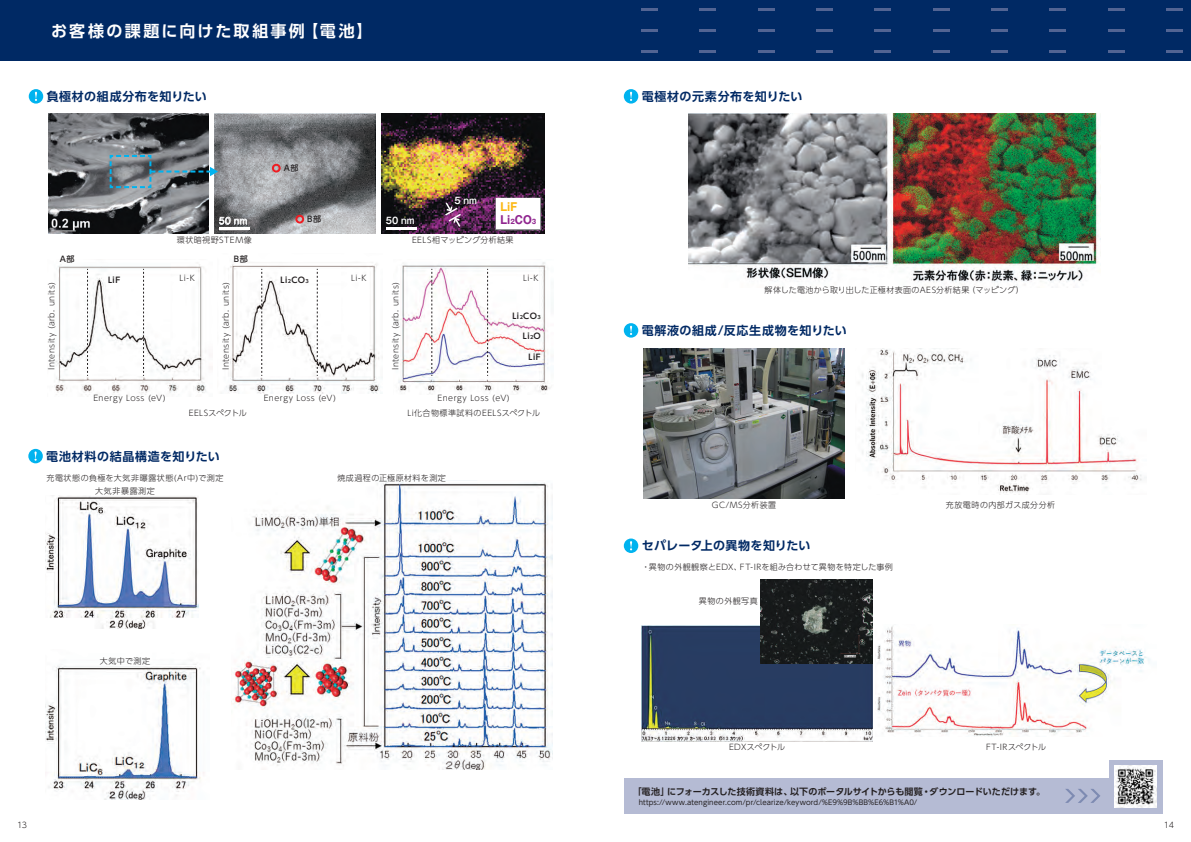
<style>
.page{position:relative;width:1191px;height:842px;background:#fff}
.page>*{position:absolute;margin:0;border:0;box-sizing:border-box;transform-origin:0 0}
.t1{font:700 16px "UD Shin Go Pro De";letter-spacing:.14em;color:#fff}
.t2{font:700 12px "UD Shin Go Pro De";letter-spacing:.035em;color:#002964}
.t3{font:700 12px "UD Shin Go Pro De";letter-spacing:.015em;color:#002964}
.t4{font:700 11.2px/13px "Gothic MB101 Pro";color:#90268f;scale:.9 1}
.t5{font:700 9.2px "Gothic MB101 Pro De";color:#fff;scale:.9 1}
.t6{font:700 9px "UD Shin Go Pro De";letter-spacing:-.005em;color:#231f20}
.t7{font:300 8px/13.3px "UD Shin Go Pro";letter-spacing:.055em;color:#231f20}
.t8{font:300 8px "UD Shin Go Pro";letter-spacing:.03em;color:#231f20}
.t9{font:700 8px "UD Shin Go Pro De";letter-spacing:.055em;color:#231f20}
.t10{font:300 8px "UD Shin Go Pro";letter-spacing:-.025em;color:#231f20}
.t11{font:300 8px "UD Shin Go Pro";letter-spacing:-.005em;color:#231f20}
.t12{font:500 8px "UD Shin Go Pro";letter-spacing:.075em;color:#231f20}
.t13{font:7px "UD Shin Go Pro";letter-spacing:.015em;color:#231f20}
.s1{color:#fcb814}
.s2{font-size:6.5px}
.s3{font-size:5px}
</style>
<div class="page">
<div style="left:0;top:0;width:1191px;height:61px;background:#002964"></div>
<svg style="left:1166px;top:50px;width:16px;height:2px"></svg>
<hr style="left:1166px;top:29px;width:16px;height:3px;background:#526493">
<svg style="left:1166px;top:9px;width:16px;height:2px"></svg>
<svg style="left:1108px;top:50px;width:16px;height:2px"></svg>
<hr style="left:1108px;top:29px;width:16px;height:3px;background:#526493">
<svg style="left:1108px;top:9px;width:16px;height:2px"></svg>
<svg style="left:1049px;top:50px;width:16px;height:2px"></svg>
<hr style="left:1049px;top:29px;width:16px;height:3px;background:#526493">
<svg style="left:1049px;top:9px;width:16px;height:2px"></svg>
<svg style="left:991px;top:50px;width:16px;height:2px"></svg>
<hr style="left:991px;top:29px;width:16px;height:3px;background:#526493">
<svg style="left:991px;top:9px;width:16px;height:2px"></svg>
<svg style="left:933px;top:50px;width:16px;height:2px"></svg>
<hr style="left:933px;top:29px;width:16px;height:3px;background:#526493">
<svg style="left:933px;top:9px;width:16px;height:2px"></svg>
<svg style="left:874px;top:50px;width:16px;height:2px"></svg>
<hr style="left:874px;top:29px;width:16px;height:3px;background:#526493">
<svg style="left:874px;top:9px;width:16px;height:2px"></svg>
<svg style="left:816px;top:50px;width:16px;height:2px"></svg>
<hr style="left:816px;top:29px;width:16px;height:3px;background:#526493">
<svg style="left:816px;top:9px;width:16px;height:2px"></svg>
<svg style="left:758px;top:50px;width:16px;height:2px"></svg>
<hr style="left:758px;top:29px;width:16px;height:3px;background:#526493">
<svg style="left:758px;top:9px;width:16px;height:2px"></svg>
<svg style="left:699px;top:50px;width:16px;height:2px"></svg>
<hr style="left:699px;top:29px;width:16px;height:3px;background:#526493">
<svg style="left:699px;top:9px;width:16px;height:2px"></svg>
<svg style="left:641px;top:50px;width:16px;height:2px"></svg>
<hr style="left:641px;top:29px;width:16px;height:3px;background:#526493">
<svg style="left:641px;top:9px;width:16px;height:2px"></svg>
<img style="left:48px;top:113px;width:161px;height:121px">
<img style="left:214px;top:113px;width:162px;height:121px">
<img style="left:381px;top:113px;width:163px;height:121px">
<img style="left:55px;top:264px;width:151px;height:131px">
<img style="left:226px;top:262px;width:154px;height:132px">
<img style="left:398px;top:262px;width:153px;height:132px">
<img style="left:46px;top:664px;width:158px;height:136px">
<img style="left:231px;top:480px;width:321px;height:289px">
<img style="left:46px;top:495px;width:152px;height:134px">
<img style="left:688px;top:113px;width:410px;height:172px">
<img style="left:643px;top:348px;width:201px;height:151px">
<img style="left:858px;top:348px;width:288px;height:146px">
<img style="left:642px;top:625px;width:230px;height:116px">
<img style="left:760px;top:579px;width:112px;height:84px">
<img style="left:877px;top:626px;width:273px;height:110px">
<div style="left:624px;top:778px;width:538px;height:36px;background:#b5bbd4"></div>
<div style="left:1108px;top:760px;width:54px;height:54px;background:#b5bbd4"></div>
<svg style="left:1065px;top:789px;width:35px;height:14px"></svg>
<img style="left:1114px;top:765px;width:43px;height:43px">
<div style="left:29px;top:89px;width:14px;height:15px;background:#00b3ef;border-radius:50%"></div>
<svg style="left:35px;top:92px;width:2px;height:9px"></svg>
<div style="left:28px;top:449px;width:15px;height:14px;background:#00b3ef;border-radius:50%"></div>
<svg style="left:35px;top:451px;width:2px;height:10px"></svg>
<div style="left:624px;top:89px;width:14px;height:15px;background:#00b3ef;border-radius:50%"></div>
<svg style="left:630px;top:92px;width:2px;height:9px"></svg>
<div style="left:624px;top:323px;width:14px;height:15px;background:#00b3ef;border-radius:50%"></div>
<svg style="left:630px;top:326px;width:2px;height:9px"></svg>
<div style="left:624px;top:538px;width:14px;height:15px;background:#00b3ef;border-radius:50%"></div>
<svg style="left:630px;top:541px;width:2px;height:9px"></svg>
<svg style="left:87px;top:269px;width:1px;height:107px"></svg>
<svg style="left:143px;top:269px;width:1px;height:107px"></svg>
<svg style="left:261px;top:269px;width:1px;height:107px"></svg>
<svg style="left:317px;top:269px;width:1px;height:107px"></svg>
<svg style="left:431px;top:269px;width:1px;height:107px"></svg>
<svg style="left:487px;top:269px;width:1px;height:107px"></svg>
<svg style="left:109px;top:154px;width:109px;height:35px"></svg>
<div style="left:272px;top:164px;width:9px;height:9px;border:2px solid #ee1d23;border-radius:50%"></div>
<div style="left:295px;top:215px;width:9px;height:9px;border:2px solid #ee1d23;border-radius:50%"></div>
<hr style="left:219px;top:227px;width:30px;height:3px;background:#fff">
<hr style="left:386px;top:227px;width:30px;height:3px;background:#fff">
<svg style="left:443px;top:201px;width:19px;height:27px"></svg>
<div style="left:495px;top:198px;width:46px;height:32px;border:2px solid #939598"></div>
<div style="left:496px;top:199px;width:44px;height:30px;background:#fff"></div>
<h1 class="t1" style="left:51px;top:18px;width:323px">お客様の課題に向けた取組事例【電池】</h1>
<h2 class="t2" style="left:47px;top:87px;width:162px">負極材の組成分布を知りたい</h2>
<p class="t12" style="left:284px;top:162px;width:16px">A部</p>
<p class="t12" style="left:307px;top:213px;width:15px">B部</p>
<p class="t5" style="left:219px;top:213px;width:33px">50 nm</p>
<p class="t5" style="left:386px;top:213px;width:33px">50 nm</p>
<p class="t5" style="left:454px;top:193px;width:26px">5 nm</p>
<h3 class="t4" style="left:500px;top:199px;width:41px"><span class="s1">LiF<br></span>Li<span class="s2">2</span>CO<span class="s2">3</span></h3>
<p class="t12" style="left:60px;top:253px;width:16px">A部</p>
<p class="t7" style="left:177px;top:233px;width:76px">環状暗視野STEM像</p>
<p class="t12" style="left:234px;top:253px;width:15px">B部</p>
<p class="t7" style="left:412px;top:233px;width:103px">EELS相マッピング分析結果</p>
<p class="t7" style="left:179px;top:271px;width:17px">Li-K</p>
<p class="t7" style="left:351px;top:271px;width:17px">Li-K</p>
<p class="t7" style="left:523px;top:271px;width:17px">Li-K</p>
<p class="t9" style="left:108px;top:274px;width:14px">LiF</p>
<p class="t9" style="left:280px;top:274px;width:30px">Li<span class="s3">2</span>CO<span class="s3">3</span></p>
<p class="t7" style="left:45px;top:370px;width:89px;rotate:-90deg">Intensity (arb. units)</p>
<p class="t7" style="left:219px;top:370px;width:89px;rotate:-90deg">Intensity (arb. units)</p>
<p class="t7" style="left:388px;top:370px;width:89px;rotate:-90deg">Intensity (arb. units)</p>
<p class="t9" style="left:512px;top:309px;width:30px">Li<span class="s3">2</span>CO<span class="s3">3</span></p>
<p class="t9" style="left:523px;top:329px;width:20px">Li<span class="s3">2</span>O</p>
<p class="t9" style="left:528px;top:350px;width:14px">LiF</p>
<p class="t7" style="left:93px;top:391px;width:74px">Energy Loss (eV)</p>
<p class="t7" style="left:264px;top:391px;width:74px">Energy Loss (eV)</p>
<p class="t7" style="left:437px;top:391px;width:74px">Energy Loss (eV)</p>
<p class="t11" style="left:189px;top:406px;width:59px">EELSスペクトル</p>
<p class="t7" style="left:407px;top:406px;width:134px">Li化合物標準試料のEELSスペクトル</p>
<h2 class="t2" style="left:46px;top:446px;width:175px">電池材料の結晶構造を知りたい</h2>
<p class="t7" style="left:95px;top:471px;width:130px;text-indent:-49px">充電状態の負極を大気非曝露状態(Ar中)で測定大気非暴露測定</p>
<p class="t7" style="left:100px;top:654px;width:52px">大気中で測定</p>
<p class="t7" style="left:337px;top:471px;width:110px">焼成過程の正極原材料を測定</p>
<h2 class="t2" style="left:642px;top:87px;width:162px">電極材の元素分布を知りたい</h2>
<p class="t8" style="left:764px;top:283px;width:261px">解体した電池から取り出した正極材表面のAES分析結果（マッピング）</p>
<h2 class="t2" style="left:642px;top:321px;width:207px">電解液の組成/反応生成物を知りたい</h2>
<p class="t7" style="left:712px;top:498px;width:66px">GC/MS分析装置</p>
<h2 class="t3" style="left:642px;top:536px;width:170px">セパレータ上の異物を知りたい</h2>
<p class="t7" style="left:642px;top:560px;width:253px">・異物の外観観察とEDX、FT-IRを組み合わせて異物を特定した事例</p>
<p class="t7" style="left:699px;top:594px;width:60px">異物の外観写真</p>
<p class="t7" style="left:946px;top:498px;width:111px">充放電時の内部ガス成分分析</p>
<p class="t10" style="left:729px;top:740px;width:58px">EDXスペクトル</p>
<p class="t10" style="left:986px;top:740px;width:62px">FT-IRスペクトル</p>
<p class="t6" style="left:633px;top:784px;width:414px">「電池」にフォーカスした技術資料は、以下のポータルサイトからも閲覧・ダウンロードいただけます。</p>
<p class="t13" style="left:638px;top:797px;width:280px">https://www.atengineer.com/pr/clearize/keyword/%E9%9B%BB%E6%B1%A0/</p>
<p class="t7" style="left:17px;top:818px;width:12px">13</p>
<p class="t7" style="left:1164px;top:818px;width:12px">14</p>
</div>
